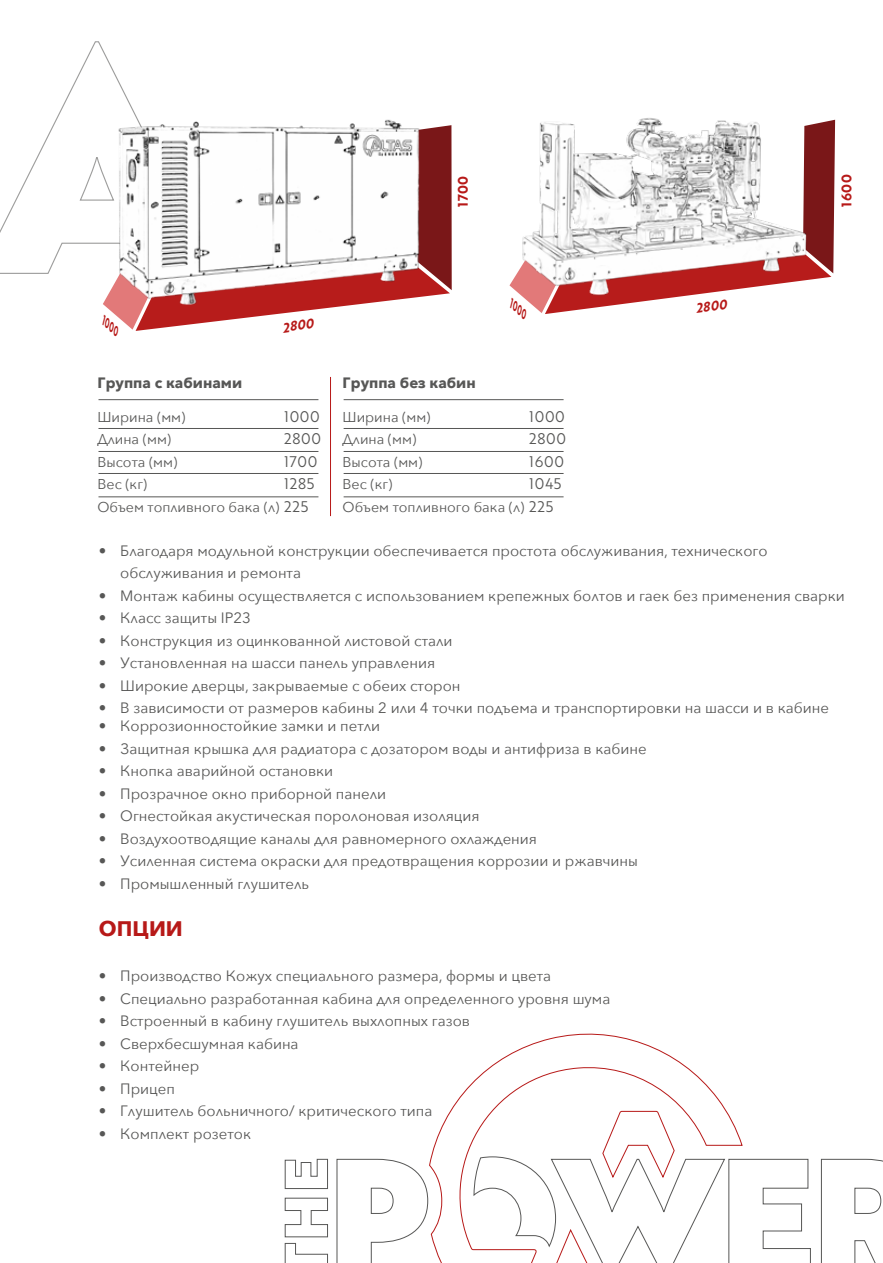
<style>
.page{position:relative;width:883px;height:1263px;background:#fff}
.page>*{position:absolute;margin:0;border:0;box-sizing:border-box;transform-origin:0 0}
.t1{font:700 21px "Avenir Next";color:#b71918}
.t2{font:15px/22.5px "Avenir Next";color:#575756}
.t3{font:15px/22.5px "Brother 1816 Book";letter-spacing:.04em;color:#575756}
.t4{font:700 15px "Avenir Next";color:#575756}
.t5{font:14.25px/22.5px "Avenir Next";color:#575756}
.t6{font:13.5px "Brother 1816 Bold";letter-spacing:.04em;color:#b71918}
.t7{font:italic 13.05px "Brother 1816 Bold";color:#b71918;scale:.93 1}
.t8{font:italic 12px "Brother 1816 Bold";color:#b71918;scale:.67 1}
.s1{font-family:"Brother 1816 Book";font-size:15px}
</style>
<div class="page">
<svg style="left:16px;top:41px;width:90px;height:233px"></svg>
<hr style="left:343px;top:428px;width:220px;height:1px;background:#575756">
<hr style="left:343px;top:399px;width:220px;height:1px;background:#575756">
<hr style="left:330px;top:377px;width:1px;height:139px;background:#b71918">
<hr style="left:98px;top:428px;width:220px;height:1px;background:#575756">
<hr style="left:343px;top:451px;width:220px;height:1px;background:#575756">
<hr style="left:98px;top:451px;width:220px;height:1px;background:#575756">
<hr style="left:343px;top:473px;width:220px;height:1px;background:#575756">
<hr style="left:98px;top:473px;width:220px;height:1px;background:#575756">
<hr style="left:343px;top:496px;width:220px;height:1px;background:#575756">
<hr style="left:98px;top:496px;width:220px;height:1px;background:#575756">
<hr style="left:98px;top:399px;width:220px;height:1px;background:#575756">
<img style="left:0;top:199px;width:16px;height:75px">
<svg style="left:428px;top:1033px;width:315px;height:230px"></svg>
<svg style="left:284px;top:1243px;width:44px;height:20px"></svg>
<svg style="left:284px;top:1197px;width:44px;height:40px"></svg>
<svg style="left:284px;top:1158px;width:44px;height:31px"></svg>
<svg style="left:820px;top:1158px;width:62px;height:105px"></svg>
<svg style="left:473px;top:1156px;width:338px;height:107px"></svg>
<svg style="left:336px;top:1158px;width:92px;height:105px"></svg>
<img style="left:509px;top:118px;width:322px;height:196px">
<img style="left:84px;top:55px;width:364px;height:276px">
<p class="t6" style="left:452px;top:207px;width:32px;rotate:-90deg">1700</p>
<p class="t8" style="left:110px;top:314px;width:31px;rotate:40deg">1000</p>
<p class="t4" style="left:97px;top:370px;width:146px">Группа с кабинами</p>
<p class="t7" style="left:281px;top:318px;width:35px;rotate:-8deg">2800</p>
<p class="t3" style="left:284px;top:405px;width:38px">1000<br>2800<br>1700<br>1285</p>
<p class="t5" style="left:97px;top:495px;width:212px">Объем топливного бака (л) <span class="s1">225</span></p>
<p class="t5" style="left:97px;top:405px;width:89px">Ширина (мм)<br>Длина (мм)<br>Высота (мм)<br>Вес (кг)</p>
<p class="t4" style="left:342px;top:370px;width:135px">Группа без кабин</p>
<p class="t8" style="left:518px;top:297px;width:31px;rotate:40deg">1000</p>
<p class="t7" style="left:694px;top:298px;width:35px;rotate:-8deg">2800</p>
<p class="t3" style="left:529px;top:405px;width:38px">1000<br>2800<br>1600<br>1045</p>
<p class="t5" style="left:342px;top:495px;width:212px">Объем топливного бака (л) <span class="s1">225</span></p>
<p class="t5" style="left:342px;top:405px;width:89px">Ширина (мм)<br>Длина (мм)<br>Высота (мм)<br>Вес (кг)</p>
<p class="t6" style="left:836px;top:207px;width:34px;rotate:-90deg">1600</p>
<p class="t2" style="left:120px;top:538px;width:648px;text-indent:-21px">• Благодаря модульной конструкции обеспечивается простота обслуживания, технического обслуживания и ремонта</p>
<p class="t2" style="left:99px;top:583px;width:747px">• Монтаж кабины осуществляется с использованием крепежных болтов и гаек без применения сварки</p>
<p class="t2" style="left:99px;top:606px;width:153px">• Класс защиты IP23</p>
<p class="t2" style="left:99px;top:628px;width:355px">• Конструкция из оцинкованной листовой стали</p>
<p class="t2" style="left:99px;top:651px;width:337px">• Установленная на шасси панель управления</p>
<p class="t2" style="left:99px;top:673px;width:363px">• Широкие дверцы, закрываемые с обеих сторон</p>
<p class="t2" style="left:99px;top:696px;width:731px">• В зависимости от размеров кабины 2 или 4 точки подъема и транспортировки на шасси и в кабине</p>
<p class="t2" style="left:99px;top:714px;width:283px">• Коррозионностойкие замки и петли</p>
<p class="t2" style="left:99px;top:736px;width:549px">• Защитная крышка для радиатора с дозатором воды и антифриза в кабине</p>
<p class="t2" style="left:99px;top:759px;width:236px">• Кнопка аварийной остановки</p>
<p class="t2" style="left:99px;top:781px;width:288px">• Прозрачное окно приборной панели</p>
<p class="t2" style="left:99px;top:804px;width:382px">• Огнестойкая акустическая поролоновая изоляция</p>
<p class="t2" style="left:99px;top:826px;width:439px">• Воздухоотводящие каналы для равномерного охлаждения</p>
<p class="t2" style="left:99px;top:849px;width:540px">• Усиленная система окраски для предотвращения коррозии и ржавчины</p>
<p class="t2" style="left:99px;top:871px;width:212px">• Промышленный глушитель</p>
<h1 class="t1" style="left:99px;top:911px;width:85px">ОПЦИИ</h1>
<p class="t2" style="left:99px;top:964px;width:454px">• Производство Кожух специального размера, формы и цвета</p>
<p class="t2" style="left:99px;top:987px;width:513px">• Специально разработанная кабина для определенного уровня шума</p>
<p class="t2" style="left:99px;top:1009px;width:372px">• Встроенный в кабину глушитель выхлопных газов</p>
<p class="t2" style="left:99px;top:1032px;width:201px">• Сверхбесшумная кабина</p>
<p class="t2" style="left:99px;top:1054px;width:102px">• Контейнер</p>
<p class="t2" style="left:99px;top:1077px;width:77px">• Прицеп</p>
<p class="t2" style="left:99px;top:1099px;width:335px">• Глушитель больничного/ критического типа</p>
<p class="t2" style="left:99px;top:1122px;width:154px">• Комплект розеток</p>
</div>
